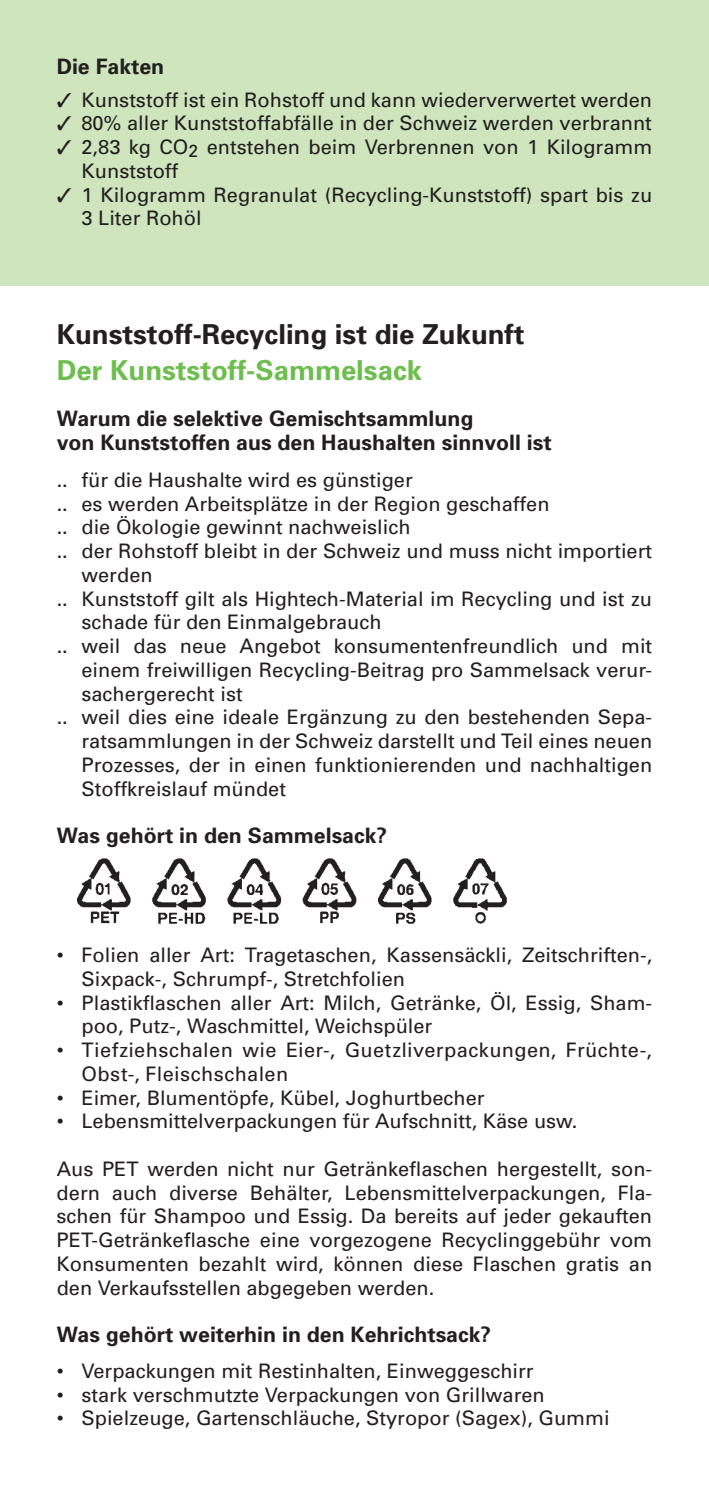
<style>
.page{position:relative;width:709px;height:1489px;background:#fff}
.page>*{position:absolute;margin:0;border:0;box-sizing:border-box;transform-origin:0 0}
.t1{font:700 27.5px "Univers";color:#231f20}
.t2{font:700 27.5px "Univers";color:#6dbe4f}
.t3{font:700 21.25px/23.8px "Univers";color:#231f20}
.t4{font:20px/23.8px "Univers";color:#231f20}
.t5{font:20px/23.8px "Univers";letter-spacing:.02em;color:#231f20}
</style>
<div class="page">
<img style="left:77px;top:858px;width:430px;height:66px">
<div style="left:0;top:0;width:709px;height:285px;background:#cee5bd"></div>
<p class="t3" style="left:57px;top:54px;width:109px">Die Fakten</p>
<p class="t4" style="left:57px;top:88px;width:597px">✓ Kunststoff ist ein Rohstoff und kann wiederverwertet werden</p>
<p class="t4" style="left:57px;top:111px;width:596px">✓ 80% aller Kunststoffabfälle in der Schweiz werden verbrannt</p>
<p class="t4" style="left:82px;top:135px;width:572px;text-indent:-25px">✓ 2,83 kg CO<sub>2</sub> entstehen beim Verbrennen von 1 Kilogramm<br>Kunststoff</p>
<p class="t4" style="left:81px;top:183px;width:572px;text-indent:-25px">✓ 1 Kilogramm Regranulat (Recycling-Kunststoff) spart bis zu<br>3 Liter Rohöl</p>
<h1 class="t1" style="left:57px;top:318px;width:469px">Kunststoff-Recycling ist die Zukunft</h1>
<h1 class="t2" style="left:57px;top:353px;width:367px">Der Kunststoff-Sammelsack</h1>
<p class="t3" style="left:57px;top:406px;width:496px">Warum die selektive Gemischtsammlung<br>von Kunststoffen aus den Haushalten sinnvoll ist</p>
<p class="t4" style="left:57px;top:468px;width:357px">.. für die Haushalte wird es günstiger</p>
<p class="t4" style="left:57px;top:491px;width:494px">.. es werden Arbeitsplätze in der Region geschaffen</p>
<p class="t4" style="left:57px;top:515px;width:355px">.. die Ökologie gewinnt nachweislich</p>
<p class="t4" style="left:57px;top:539px;width:597px">.. der Rohstoff bleibt in der Schweiz und muss nicht importiert</p>
<p class="t4" style="left:81px;top:563px;width:73px">werden</p>
<p class="t4" style="left:57px;top:586px;width:597px">.. Kunststoff gilt als Hightech-Material im Recycling und ist zu</p>
<p class="t4" style="left:81px;top:610px;width:302px">schade für den Einmalgebrauch</p>
<p class="t4" style="left:57px;top:634px;width:597px">.. weil das neue Angebot konsumentenfreundlich und mit</p>
<p class="t4" style="left:81px;top:658px;width:572px">einem freiwilligen Recycling-Beitrag pro Sammelsack verur-</p>
<p class="t4" style="left:81px;top:681px;width:163px">sachergerecht ist</p>
<p class="t4" style="left:57px;top:705px;width:597px">.. weil dies eine ideale Ergänzung zu den bestehenden Sepa-</p>
<p class="t4" style="left:81px;top:729px;width:572px">ratsammlungen in der Schweiz darstellt und Teil eines neuen</p>
<p class="t4" style="left:81px;top:753px;width:572px">Prozesses, der in einen funktionierenden und nachhaltigen</p>
<p class="t4" style="left:81px;top:776px;width:206px">Stoffkreislauf mündet</p>
<p class="t3" style="left:57px;top:823px;width:332px">Was gehört in den Sammelsack?</p>
<p class="t4" style="left:82px;top:943px;width:572px;text-indent:-25px">• Folien aller Art: Tragetaschen, Kassensäckli, Zeitschriften-,<br>Sixpack-, Schrumpf-, Stretchfolien</p>
<p class="t4" style="left:81px;top:990px;width:572px;text-indent:-25px">• Plastikflaschen aller Art: Milch, Getränke, Öl, Essig, Sham&shy;poo, Putz-, Waschmittel, Weichspüler</p>
<p class="t5" style="left:81px;top:1038px;width:572px;text-indent:-25px">• Tiefziehschalen wie Eier-, Guetzliverpackungen, Früchte-,<br>Obst-, Fleischschalen</p>
<p class="t4" style="left:57px;top:1085px;width:429px">• Eimer, Blumentöpfe, Kübel, Joghurtbecher</p>
<p class="t4" style="left:57px;top:1109px;width:522px">• Lebensmittelverpackungen für Aufschnitt, Käse usw.</p>
<p class="t4" style="left:57px;top:1156px;width:597px;text-align:justify">Aus PET werden nicht nur Getränkeflaschen hergestellt, son&shy;dern auch diverse Behälter, Lebensmittelverpackungen, Fla&shy;schen für Shampoo und Essig. Da bereits auf jeder gekauften PET-Getränkeflasche eine vorgezogene Recycling gebühr vom Konsumenten bezahlt wird, können diese Flaschen gratis an den Verkaufsstellen abgegeben werden.</p>
<p class="t3" style="left:57px;top:1322px;width:436px">Was gehört weiterhin in den Kehrichtsack?</p>
<p class="t4" style="left:57px;top:1358px;width:478px">• Verpackungen mit Restinhalten, Einweggeschirr</p>
<p class="t4" style="left:57px;top:1382px;width:489px">• stark verschmutzte Verpackungen von Grillwaren</p>
<p class="t4" style="left:57px;top:1406px;width:554px">• Spielzeuge, Gartenschläuche, Styropor (Sagex), Gummi</p>
</div>
